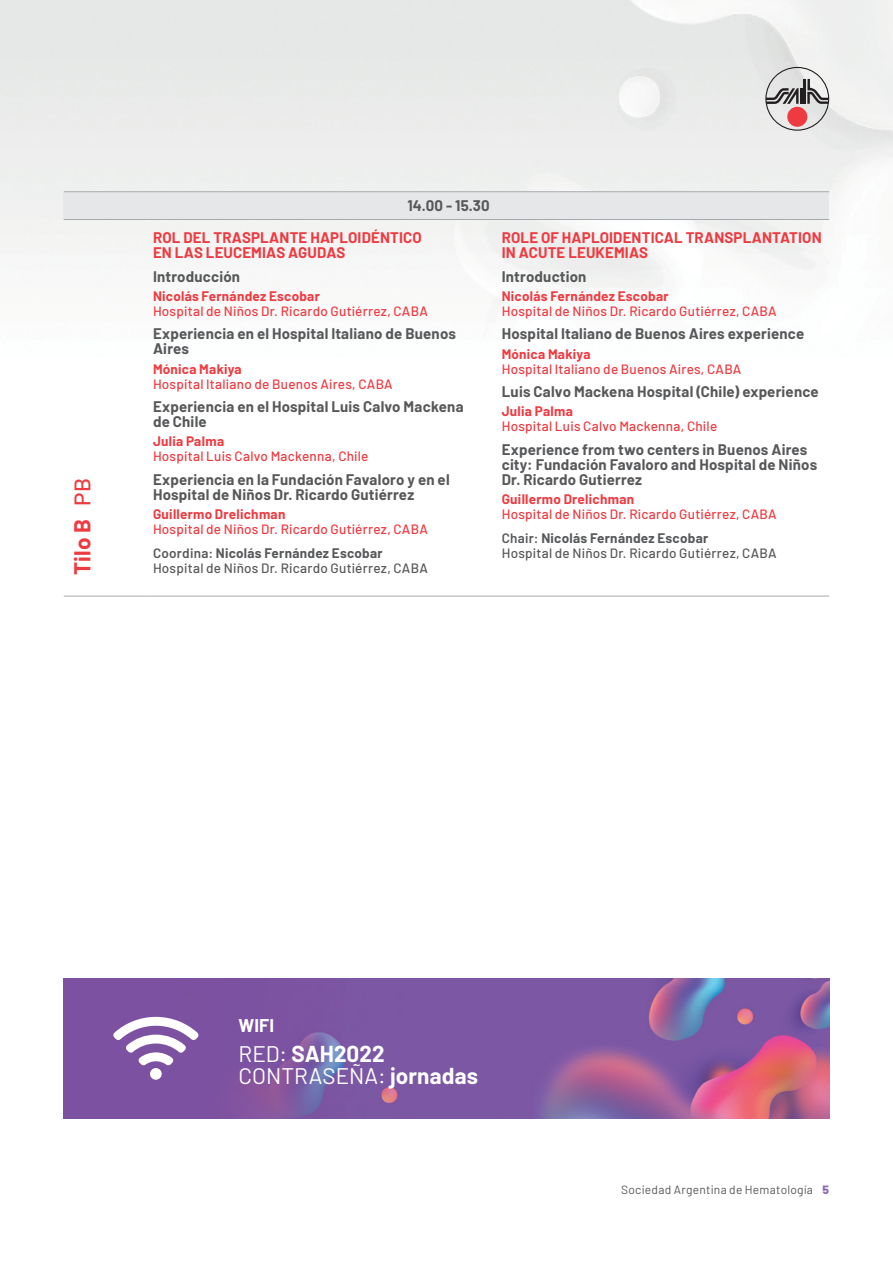
<style>
.page{position:relative;width:893px;height:1263px;background:#fff}
.page>*{position:absolute;margin:0;border:0;box-sizing:border-box;transform-origin:0 0}
.t1{font:22.5px/22.5px "Barlow";letter-spacing:.005em;color:#fff}
.t2{font:700 22.5px "Barlow";color:#ee3a41}
.t3{font:700 18px "Barlow";color:#fff}
.t4{font:700 15px/15px "Barlow";letter-spacing:.015em;color:#57585a}
.t5{font:700 15px/15px "Barlow";letter-spacing:.01em;color:#ee3a41}
.t6{font:500 13.5px/23.5px "Barlow";letter-spacing:.015em;color:#ee3a41}
.t7{font:700 13.5px "Barlow";letter-spacing:.02em;color:#ee3a41}
.t8{font:500 13.5px "Barlow";letter-spacing:.015em;color:#57585a}
.t9{font:12px "Barlow";letter-spacing:.02em;color:#57585a}
.s1{font-weight:500}
.s2{font-weight:600;color:#57585a}
.s3{font-weight:700;color:#57585a}
.s4{font-weight:700}
.s5{font-weight:800;color:#8f6daf}
</style>
<div class="page">
<svg style="left:765px;top:67px;width:64px;height:64px;background:#c3b6b6"></svg>
<div style="left:64px;top:192px;width:765px;height:27px;background:#e6e7e9"></div>
<hr style="left:64px;top:191px;width:85px;height:1px;background:#a8a9ad">
<hr style="left:149px;top:191px;width:340px;height:1px;background:#a8a9ad">
<hr style="left:489px;top:191px;width:340px;height:1px;background:#a8a9ad">
<hr style="left:64px;top:219px;width:85px;height:1px;background:#a8a9ad">
<hr style="left:149px;top:219px;width:340px;height:1px;background:#a8a9ad">
<hr style="left:489px;top:219px;width:340px;height:1px;background:#a8a9ad">
<hr style="left:64px;top:596px;width:85px;height:1px;background:#a8a9ad">
<hr style="left:149px;top:596px;width:340px;height:1px;background:#a8a9ad">
<hr style="left:489px;top:596px;width:340px;height:1px;background:#a8a9ad">
<img style="left:64px;top:978px;width:765px;height:140px">
<svg style="left:113px;top:1017px;width:86px;height:48px"></svg>
<div style="left:150px;top:1068px;width:12px;height:12px;background:#fff;border-radius:50%"></div>
<h1 class="t2" style="left:66px;top:575px;width:98px;rotate:-90deg">Tilo B <span class="s1">PB</span></h1>
<p class="t4" style="left:407px;top:197px;width:84px">14.00 - 15.30</p>
<p class="t5" style="left:153px;top:229px;width:270px">ROL DEL TRASPLANTE HAPLOIDÉNTICO<br>EN LAS LEUCEMIAS AGUDAS</p>
<p class="t4" style="left:153px;top:267px;width:89px">Introducción</p>
<p class="t7" style="left:153px;top:286px;width:168px">Nicolás Fernández Escobar</p>
<p class="t6" style="left:153px;top:298px;width:276px">Hospital de Niños Dr. Ricardo Gutiérrez, CABA</p>
<p class="t4" style="left:153px;top:325px;width:304px">Experiencia en el Hospital Italiano de Buenos<br>Aires</p>
<p class="t7" style="left:153px;top:359px;width:90px">Mónica Makiya</p>
<p class="t6" style="left:153px;top:371px;width:241px">Hospital Italiano de Buenos Aires, CABA</p>
<p class="t4" style="left:153px;top:398px;width:312px">Experiencia en el Hospital Luis Calvo Mackena de Chile</p>
<p class="t7" style="left:153px;top:431px;width:73px">Julia Palma</p>
<p class="t6" style="left:153px;top:444px;width:217px">Hospital Luis Calvo Mackenna, Chile</p>
<p class="t4" style="left:153px;top:471px;width:298px">Experiencia en la Fundación Favaloro y en el<br>Hospital de Niños Dr. Ricardo Gutiérrez</p>
<p class="t7" style="left:153px;top:504px;width:134px">Guillermo Drelichman</p>
<p class="t6" style="left:153px;top:516px;width:276px">Hospital de Niños Dr. Ricardo Gutiérrez, CABA<br><span class="s2">Coordina:</span> <span class="s3">Nicolás Fernández Escobar</span></p>
<p class="t8" style="left:153px;top:558px;width:276px">Hospital de Niños Dr. Ricardo Gutiérrez, CABA</p>
<p class="t5" style="left:502px;top:229px;width:321px">ROLE OF HAPLOIDENTICAL TRANSPLANTATION<br>IN ACUTE LEUKEMIAS</p>
<p class="t4" style="left:502px;top:267px;width:86px">Introduction</p>
<p class="t7" style="left:502px;top:286px;width:168px">Nicolás Fernández Escobar</p>
<p class="t6" style="left:502px;top:298px;width:276px">Hospital de Niños Dr. Ricardo Gutiérrez, CABA</p>
<p class="t4" style="left:502px;top:325px;width:304px">Hospital Italiano de Buenos Aires experience</p>
<p class="t7" style="left:502px;top:344px;width:90px">Mónica Makiya</p>
<p class="t6" style="left:502px;top:356px;width:241px">Hospital Italiano de Buenos Aires, CABA</p>
<p class="t4" style="left:502px;top:383px;width:319px">Luis Calvo Mackena Hospital (Chile) experience</p>
<p class="t7" style="left:502px;top:401px;width:73px">Julia Palma</p>
<p class="t6" style="left:502px;top:414px;width:217px">Hospital Luis Calvo Mackenna, Chile</p>
<p class="t4" style="left:502px;top:441px;width:317px">Experience from two centers in Buenos Aires city: Fundación Favaloro and Hospital de Niños<br>Dr. Ricardo Gutierrez</p>
<p class="t7" style="left:502px;top:489px;width:134px">Guillermo Drelichman</p>
<p class="t6" style="left:502px;top:501px;width:276px">Hospital de Niños Dr. Ricardo Gutiérrez, CABA<br><span class="s2">Chair:</span> <span class="s3">Nicolás Fernández Escobar</span></p>
<p class="t8" style="left:502px;top:543px;width:276px">Hospital de Niños Dr. Ricardo Gutiérrez, CABA</p>
<p class="t3" style="left:239px;top:1012px;width:37px">WIFI</p>
<h1 class="t1" style="left:239px;top:1041px;width:241px">RED: <span class="s4">SAH2022<br></span>CONTRASEÑA: <span class="s4">jornadas</span></h1>
<p class="t9" style="left:621px;top:1181px;width:210px">Sociedad Argentina de Hematología <span class="s5">5</span></p>
</div>
